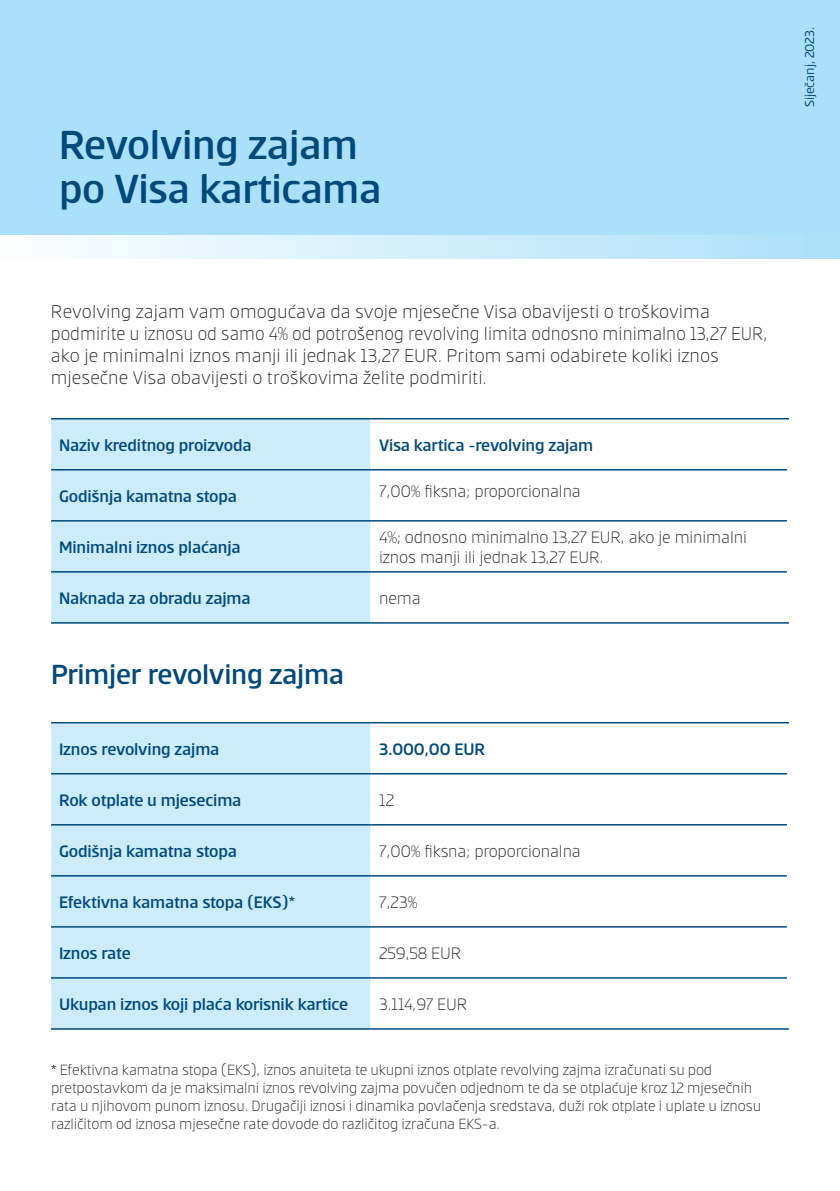
<style>
.page{position:relative;width:840px;height:1191px;background:#fff}
.page>*{position:absolute;margin:0;border:0;box-sizing:border-box;transform-origin:0 0}
.t1{font:500 44px/44px "Erste";letter-spacing:-.01em;color:#00497b}
.t2{font:500 30px "Erste";letter-spacing:-.01em;color:#00497b}
.t3{font:300 20px/22px "Erste";color:#231f20}
.t4{font:500 18px "Erste";letter-spacing:-.01em;color:#00497b}
.t5{font:300 18px/20px "Erste";letter-spacing:-.01em;color:#231f20}
.t6{font:300 16px/18px "Erste";letter-spacing:-.01em;color:#231f20}
.t7{font:14px "Erste";letter-spacing:-.01em;color:#00497b}
</style>
<div class="page">
<div style="left:0;top:0;width:839px;height:258px;background:#aae0f9"></div>
<div style="left:0;top:235px;width:839px;height:23px;background:linear-gradient(to right,#fcfefe,#ace0f9)"></div>
<div style="left:51px;top:419px;width:319px;height:203px;background:#ccecfb"></div>
<hr style="left:51px;top:418px;width:320px;height:1px;background:#00497b">
<hr style="left:371px;top:418px;width:417px;height:1px;background:#00497b">
<hr style="left:51px;top:469px;width:320px;height:1px;background:#00497b">
<hr style="left:371px;top:469px;width:415px;height:1px;background:#00497b">
<hr style="left:51px;top:520px;width:320px;height:1px;background:#00497b">
<hr style="left:371px;top:520px;width:415px;height:1px;background:#00497b">
<hr style="left:51px;top:571px;width:320px;height:1px;background:#00497b">
<hr style="left:371px;top:571px;width:415px;height:1px;background:#00497b">
<hr style="left:51px;top:622px;width:320px;height:1px;background:#00497b">
<hr style="left:371px;top:622px;width:417px;height:1px;background:#00497b">
<div style="left:51px;top:723px;width:319px;height:305px;background:#ccecfb"></div>
<hr style="left:51px;top:722px;width:320px;height:1px;background:#00497b">
<hr style="left:371px;top:722px;width:417px;height:1px;background:#00497b">
<hr style="left:51px;top:773px;width:320px;height:1px;background:#00497b">
<hr style="left:371px;top:773px;width:415px;height:1px;background:#00497b">
<hr style="left:51px;top:824px;width:320px;height:1px;background:#00497b">
<hr style="left:371px;top:824px;width:415px;height:1px;background:#00497b">
<hr style="left:51px;top:875px;width:320px;height:1px;background:#00497b">
<hr style="left:371px;top:875px;width:415px;height:1px;background:#00497b">
<hr style="left:51px;top:926px;width:320px;height:1px;background:#00497b">
<hr style="left:371px;top:926px;width:415px;height:1px;background:#00497b">
<hr style="left:51px;top:977px;width:320px;height:1px;background:#00497b">
<hr style="left:371px;top:977px;width:415px;height:1px;background:#00497b">
<hr style="left:51px;top:1028px;width:320px;height:1px;background:#00497b">
<hr style="left:371px;top:1028px;width:417px;height:1px;background:#00497b">
<h1 class="t1" style="left:59px;top:122px;width:324px">Revolving zajam po Visa karticama</h1>
<p class="t3" style="left:51px;top:300px;width:717px">Revolving zajam vam omogućava da svoje mjesečne Visa obavijesti o troškovima podmirite u iznosu od samo 4% od potrošenog revolving limita odnosno minimalno 13,27 EUR, ako je minimalni iznos manji ili jednak 13,27 EUR. Pritom sami odabirete koliki iznos mjesečne Visa obavijesti o troškovima želite podmiriti.</p>
<p class="t4" style="left:59px;top:436px;width:194px">Naziv kreditnog proizvoda</p>
<p class="t4" style="left:379px;top:436px;width:215px">Visa kartica -revolving zajam</p>
<p class="t4" style="left:59px;top:487px;width:179px">Godišnja kamatna stopa</p>
<p class="t5" style="left:379px;top:481px;width:203px">7,00% fiksna; proporcionalna</p>
<p class="t4" style="left:59px;top:538px;width:183px">Minimalni iznos plaćanja</p>
<p class="t5" style="left:379px;top:527px;width:369px">4%; odnosno minimalno 13,27 EUR, ako je minimalni iznos manji ili jednak 13,27 EUR.</p>
<p class="t4" style="left:59px;top:589px;width:193px">Naknada za obradu zajma</p>
<p class="t5" style="left:379px;top:588px;width:43px">nema</p>
<h2 class="t2" style="left:51px;top:659px;width:294px">Primjer revolving zajma</h2>
<p class="t4" style="left:59px;top:740px;width:162px">Iznos revolving zajma</p>
<p class="t4" style="left:379px;top:740px;width:107px">3.000,00 EUR</p>
<p class="t4" style="left:59px;top:791px;width:184px">Rok otplate u mjesecima</p>
<p class="t5" style="left:379px;top:790px;width:17px">12</p>
<p class="t4" style="left:59px;top:842px;width:179px">Godišnja kamatna stopa</p>
<p class="t5" style="left:379px;top:841px;width:203px">7,00% fiksna; proporcionalna</p>
<p class="t4" style="left:59px;top:893px;width:237px">Efektivna kamatna stopa (EKS)*</p>
<p class="t5" style="left:379px;top:892px;width:40px">7,23%</p>
<p class="t4" style="left:59px;top:944px;width:73px">Iznos rate</p>
<p class="t5" style="left:379px;top:943px;width:84px">259,58 EUR</p>
<p class="t4" style="left:59px;top:995px;width:290px">Ukupan iznos koji plaća korisnik kartice</p>
<p class="t5" style="left:379px;top:994px;width:90px">3.114,97 EUR</p>
<p class="t6" style="left:51px;top:1060px;width:711px">* Efektivna kamatna stopa (EKS), iznos anuiteta te ukupni iznos otplate revolving zajma izračunati su pod pretpostavkom da je maksimalni iznos revolving zajma povučen odjednom te da se otplaćuje kroz 12 mjesečnih rata u njihovom punom iznosu. Drugačiji iznosi i dinamika povlačenja sredstava, duži rok otplate i uplate u iznosu različitom od iznosa mjesečne rate dovode do različitog izračuna EKS-a.</p>
<p class="t7" style="left:802px;top:107px;width:82px;rotate:-90deg">Siječanj, 2023.</p>
</div>
